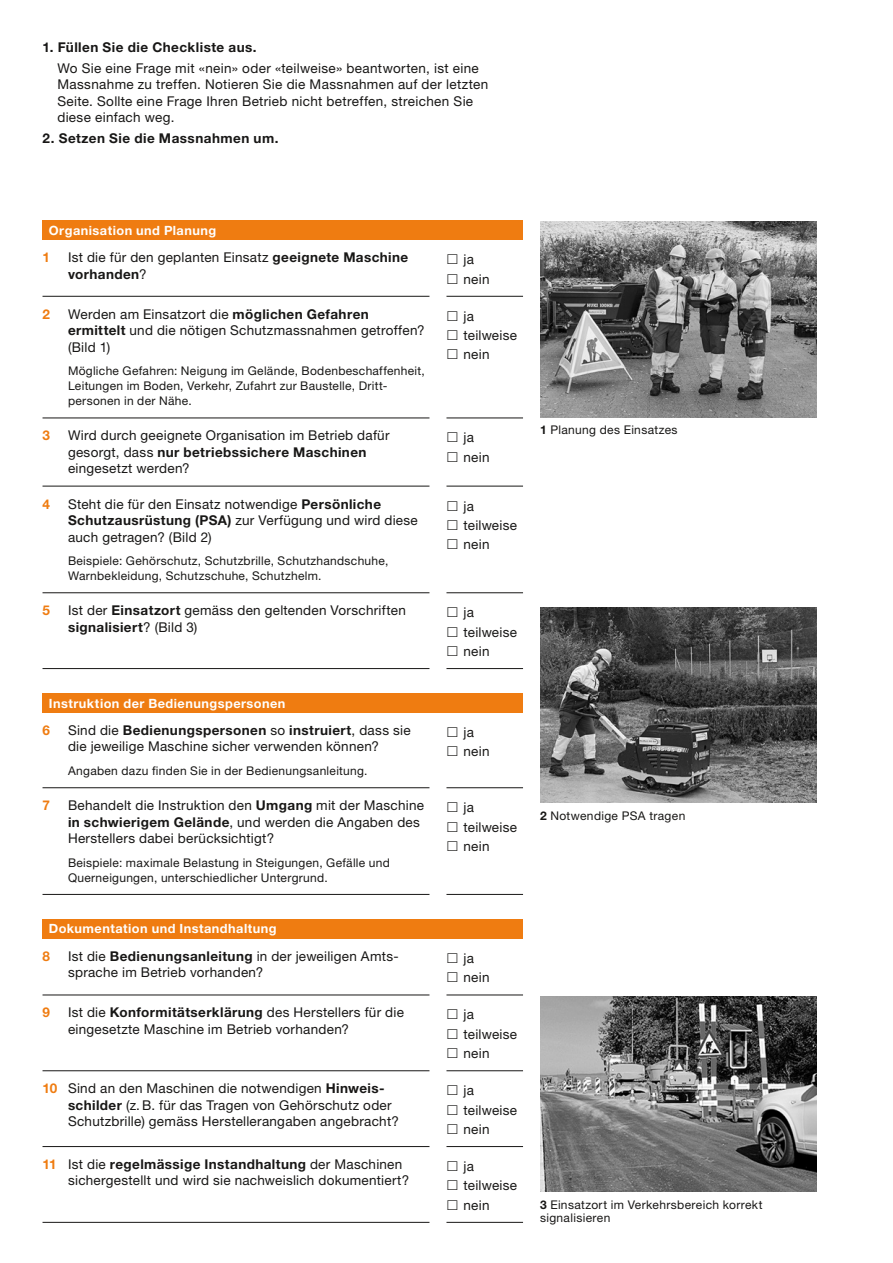
<style>
.page{position:relative;width:893px;height:1263px;background:#fff}
.page>*{position:absolute;margin:0;border:0;box-sizing:border-box;transform-origin:0 0}
.t1{font:13.5px/16.5px "Helvetica Neue LT Std";letter-spacing:.02em;color:#181716}
.t2{font:700 13.5px "Helvetica Neue LT Std";letter-spacing:.035em;color:#181716}
.t3{font:700 13.5px "Helvetica Neue LT Std";color:#ef7c11}
.t4{font:700 12.75px "Helvetica Neue LT Std";letter-spacing:.035em;color:#fff}
.t5{font:12px/15px "Helvetica Neue LT Std";letter-spacing:.025em;color:#181716}
.s1{font-weight:700}
.s2{font-weight:700;color:#ef7c11}
</style>
<div class="page">
<img style="left:540px;top:996px;width:276px;height:196px">
<img style="left:540px;top:607px;width:276px;height:196px">
<img style="left:540px;top:222px;width:276px;height:195px">
<div style="left:43px;top:221px;width:480px;height:19px;background:#ef7c11"></div>
<hr style="left:446px;top:296px;width:77px;height:1px;background:#181716">
<hr style="left:446px;top:418px;width:77px;height:1px;background:#181716">
<hr style="left:446px;top:486px;width:77px;height:1px;background:#181716">
<hr style="left:446px;top:668px;width:77px;height:1px;background:#181716">
<hr style="left:446px;top:592px;width:77px;height:1px;background:#181716">
<hr style="left:43px;top:296px;width:386px;height:1px;background:#181716">
<hr style="left:43px;top:418px;width:386px;height:1px;background:#181716">
<hr style="left:43px;top:486px;width:386px;height:1px;background:#181716">
<hr style="left:43px;top:592px;width:386px;height:1px;background:#181716">
<hr style="left:43px;top:668px;width:386px;height:1px;background:#181716">
<div style="left:43px;top:693px;width:480px;height:20px;background:#ef7c11"></div>
<hr style="left:446px;top:894px;width:77px;height:1px;background:#181716">
<hr style="left:446px;top:787px;width:77px;height:1px;background:#181716">
<hr style="left:43px;top:787px;width:386px;height:1px;background:#181716">
<hr style="left:43px;top:894px;width:386px;height:1px;background:#181716">
<div style="left:43px;top:919px;width:480px;height:19px;background:#ef7c11"></div>
<hr style="left:446px;top:1222px;width:77px;height:1px;background:#181716">
<hr style="left:446px;top:994px;width:77px;height:1px;background:#181716">
<hr style="left:446px;top:1070px;width:77px;height:1px;background:#181716">
<hr style="left:446px;top:1146px;width:77px;height:1px;background:#181716">
<hr style="left:43px;top:994px;width:386px;height:1px;background:#181716">
<hr style="left:43px;top:1070px;width:386px;height:1px;background:#181716">
<hr style="left:43px;top:1146px;width:386px;height:1px;background:#181716">
<hr style="left:43px;top:1222px;width:386px;height:1px;background:#181716">
<p class="t2" style="left:43px;top:39px;width:216px">1. Füllen Sie die Checkliste aus.</p>
<p class="t1" style="left:57px;top:60px;width:432px">Wo Sie eine Frage mit «nein» oder «teilweise» beantworten, ist eine Massnahme zu treffen. Notieren Sie die Massnahmen auf der letzten Seite. Sollte eine Frage Ihren Betrieb nicht betreffen, streichen Sie diese einfach weg.</p>
<p class="t2" style="left:43px;top:130px;width:237px">2. Setzen Sie die Massnahmen um.</p>
<p class="t4" style="left:49px;top:222px;width:169px">Organisation und Planung</p>
<p class="t3" style="left:43px;top:249px;width:9px">1</p>
<p class="t1" style="left:68px;top:249px;width:342px">Ist die für den geplanten Einsatz <span class="s1">geeignete Maschine vorhanden</span>?</p>
<p class="t1" style="left:463px;top:250px;width:28px;line-height:19.2px">ja nein</p>
<p class="t3" style="left:43px;top:305px;width:9px">2</p>
<p class="t1" style="left:68px;top:305px;width:358px">Werden am Einsatzort die <span class="s1">möglichen Gefahren ermittelt</span> und die nötigen Schutzmassnahmen getroffen? (Bild 1)</p>
<p class="t5" style="left:68px;top:363px;width:358px">Mögliche Gefahren: Neigung im Gelände, Bodenbeschaffenheit,<br>Leitungen im Boden, Verkehr, Zufahrt zur Baustelle, Dritt&shy;personen in der Nähe.</p>
<p class="t1" style="left:463px;top:306px;width:55px;line-height:19.2px">ja teilweise nein</p>
<p class="t3" style="left:43px;top:427px;width:9px">3</p>
<p class="t1" style="left:68px;top:427px;width:323px">Wird durch geeignete Organisation im Betrieb dafür gesorgt, dass <span class="s1">nur betriebssichere Maschinen </span>eingesetzt werden?</p>
<p class="t1" style="left:463px;top:428px;width:27px;line-height:19.2px">ja nein</p>
<p class="t3" style="left:43px;top:495px;width:9px">4</p>
<p class="t1" style="left:68px;top:495px;width:351px">Steht die für den Einsatz notwendige <span class="s1">Persönliche<br>Schutzausrüstung (PSA)</span> zur Verfügung und wird diese auch getragen? (Bild 2)</p>
<p class="t5" style="left:68px;top:553px;width:322px">Beispiele: Gehörschutz, Schutzbrille, Schutzhandschuhe,<br>Warnbekleidung, Schutzschuhe, Schutzhelm.</p>
<p class="t1" style="left:463px;top:496px;width:55px;line-height:19.2px">ja teilweise nein</p>
<p class="t3" style="left:43px;top:602px;width:9px">5</p>
<p class="t1" style="left:68px;top:602px;width:339px">Ist der <span class="s1">Einsatzort</span> gemäss den geltenden Vorschriften <span class="s1">signalisiert</span>? (Bild 3)</p>
<p class="t1" style="left:463px;top:603px;width:55px;line-height:19.2px">ja teilweise nein</p>
<p class="t4" style="left:49px;top:695px;width:238px">Instruktion der Bedienungspersonen</p>
<p class="t3" style="left:43px;top:722px;width:9px">6</p>
<p class="t1" style="left:68px;top:722px;width:344px">Sind die <span class="s1">Bedienungspersonen</span> so <span class="s1">instruiert</span>, dass sie die jeweilige Maschine sicher verwenden können?</p>
<p class="t5" style="left:68px;top:763px;width:301px">Angaben dazu finden Sie in der Bedienungsanleitung.</p>
<p class="t3" style="left:43px;top:797px;width:9px">7</p>
<p class="t1" style="left:68px;top:797px;width:357px">Behandelt die Instruktion den <span class="s1">Umgang</span> mit der Maschine <span class="s1">in schwierigem Gelände</span>, und werden die Angaben des<br>Herstellers dabei berücksichtigt?</p>
<p class="t5" style="left:68px;top:855px;width:323px">Beispiele: maximale Belastung in Steigungen, Gefälle und<br>Querneigungen, unterschiedlicher Untergrund.</p>
<p class="t1" style="left:463px;top:722px;width:27px;line-height:19.2px">ja nein</p>
<p class="t1" style="left:463px;top:798px;width:55px;line-height:19.2px">ja teilweise nein</p>
<p class="t4" style="left:49px;top:921px;width:229px">Dokumentation und Instandhaltung</p>
<p class="t3" style="left:43px;top:948px;width:9px">8</p>
<p class="t1" style="left:68px;top:947px;width:331px">Ist die <span class="s1">Bedienungsanleitung</span> in der jeweiligen Amts&shy;sprache im Betrieb vorhanden?</p>
<p class="t1" style="left:463px;top:948px;width:28px;line-height:19.2px">ja nein</p>
<p class="t3" style="left:43px;top:1004px;width:9px">9</p>
<p class="t1" style="left:68px;top:1004px;width:337px">Ist die <span class="s1">Konformitätserklärung</span> des Herstellers für die eingesetzte Maschine im Betrieb vorhanden?</p>
<p class="t1" style="left:463px;top:1005px;width:55px;line-height:19.2px">ja teilweise nein</p>
<p class="t1" style="left:68px;top:1080px;width:332px;text-indent:-26px"><span class="s2">10</span> Sind an den Maschinen die notwendigen <span class="s1">Hinweis&shy;schilder</span> (z.B. für das Tragen von Gehörschutz oder<br>Schutzbrille) gemäss Herstellerangaben angebracht?</p>
<p class="t1" style="left:464px;top:1081px;width:55px;line-height:19.2px">ja teilweise nein</p>
<p class="t1" style="left:68px;top:1156px;width:343px;text-indent:-26px"><span class="s2">11</span> Ist die <span class="s1">regelmässige Instandhaltung</span> der Maschinen sichergestellt und wird sie nachweislich dokumentiert?</p>
<p class="t1" style="left:464px;top:1156px;width:55px;line-height:19.2px">ja teilweise nein</p>
<p class="t5" style="left:540px;top:422px;width:139px"><span class="s1">1</span> Planung des Einsatzes</p>
<p class="t5" style="left:540px;top:808px;width:147px"><span class="s1">2</span> Notwendige PSA tragen</p>
<p class="t5" style="left:540px;top:1198px;width:224px;line-height:12.8px"><span class="s1">3</span> Einsatzort im Verkehrsbereich korrekt signalisieren</p>
</div>
